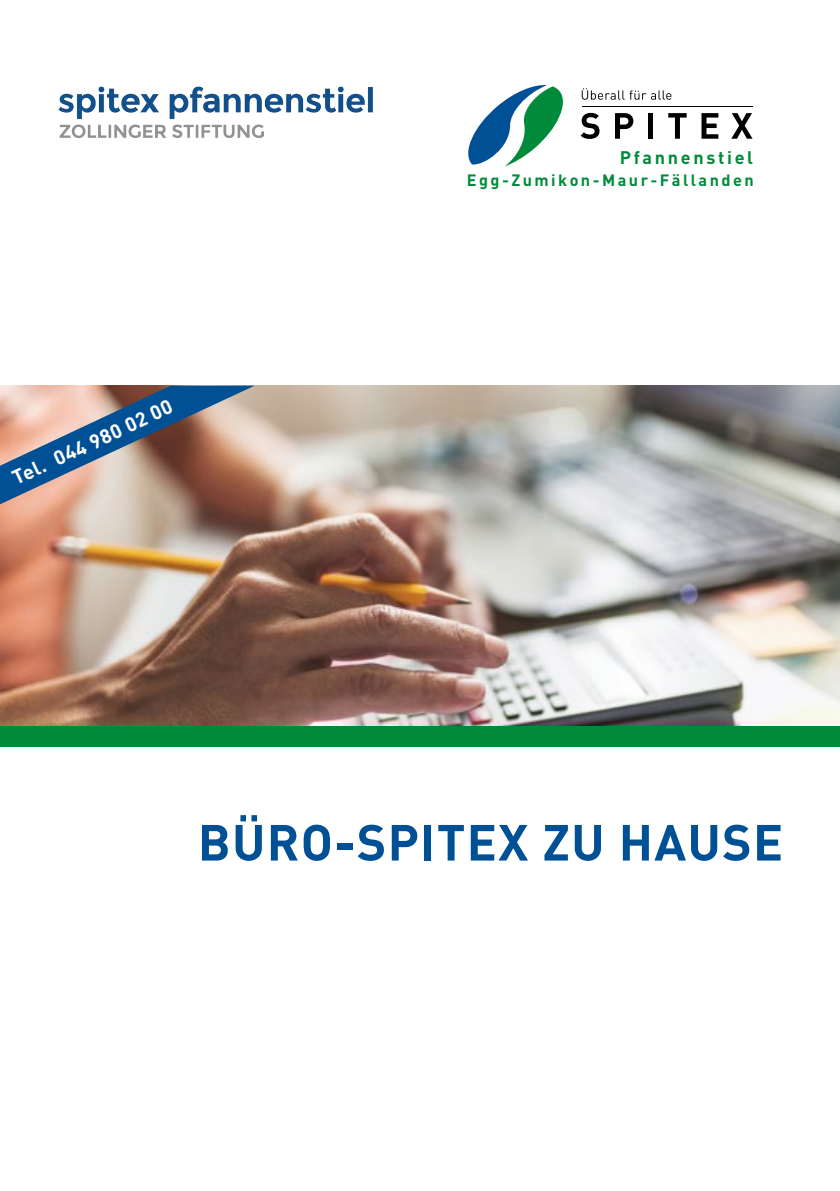
<style>
.page{position:relative;width:840px;height:1191px;background:#fff}
.page>*{position:absolute;margin:0;border:0;box-sizing:border-box;transform-origin:0 0}
.t1{font:700 50px "DIN Pro";letter-spacing:.025em;color:#005095}
.t2{font:700 20px "DIN Pro";color:#fff}
.t3{font:700 18px "DIN";letter-spacing:.15em;color:#008b3b}
.t4{font:700 16.2px "DIN";letter-spacing:.15em;color:#008b3b}
</style>
<div class="page">
<img style="left:0;top:386px;width:839px;height:340px">
<div style="left:0;top:726px;width:839px;height:20px;background:#008b3b"></div>
<svg style="left:0;top:386px;width:254px;height:118px;background:#8e868c"></svg>
<svg style="left:468px;top:85px;width:95px;height:81px"></svg>
<svg style="left:580px;top:113px;width:19px;height:26px"></svg>
<svg style="left:615px;top:113px;width:18px;height:26px"></svg>
<div style="left:648px;top:113px;width:5px;height:26px;background:#000"></div>
<svg style="left:668px;top:113px;width:18px;height:26px"></svg>
<svg style="left:701px;top:113px;width:17px;height:26px"></svg>
<svg style="left:731px;top:113px;width:21px;height:26px"></svg>
<hr style="left:581px;top:106px;width:171px;height:1px;background:#000">
<svg style="left:581px;top:88px;width:90px;height:12px"></svg>
<img style="left:58px;top:86px;width:315px;height:52px">
<p class="t2" style="left:8px;top:466px;width:176px;rotate:-25deg">Tel. 044 980 02 00</p>
<p class="t3" style="left:619px;top:146px;width:135px">Pfannenstiel</p>
<p class="t4" style="left:466px;top:169px;width:288px">Egg-Zumikon-Maur-Fällanden</p>
<h1 class="t1" style="left:198px;top:808px;width:586px">BÜRO-SPITEX ZU HAUSE</h1>
</div>
